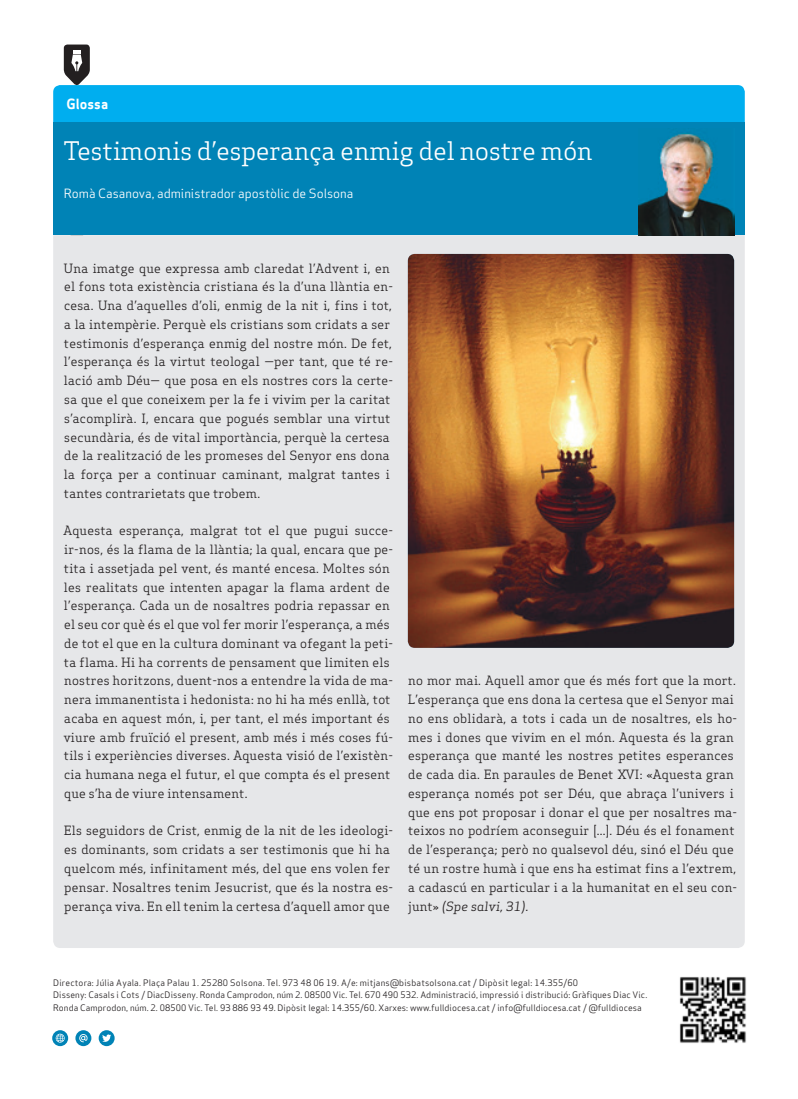
<style>
.page{position:relative;width:798px;height:1099px;background:#fff}
.page>*{position:absolute;margin:0;border:0;box-sizing:border-box;transform-origin:0 0}
.t1{font:25px "Apex Serif";color:#fff}
.t2{font:13.75px "Apex Sans Bold T";color:#fff}
.t3{font:12.5px/18.8px "Apex Serif";letter-spacing:.02em;color:#231f20}
.t4{font:12.5px "Apex Sans Book T";color:#fff}
.t5{font:8.75px/12.5px "Apex Sans Book T";letter-spacing:.01em;color:#231f20}
.s1{font-style:italic}
</style>
<div class="page">
<img style="left:679px;top:977px;width:67px;height:66px">
<svg style="left:52px;top:1030px;width:16px;height:16px"></svg>
<svg style="left:56px;top:1033px;width:9px;height:9px"></svg>
<svg style="left:75px;top:1030px;width:16px;height:16px"></svg>
<svg style="left:79px;top:1033px;width:9px;height:9px"></svg>
<svg style="left:99px;top:1030px;width:16px;height:16px"></svg>
<svg style="left:102px;top:1034px;width:9px;height:8px"></svg>
<div style="left:53px;top:123px;width:691px;height:112px;background:#0083b6"></div>
<svg style="left:53px;top:45px;width:691px;height:78px"></svg>
<div style="left:53px;top:235px;width:691px;height:713px;background:#e6e7e9"></div>
<img style="left:638px;top:132px;width:95px;height:103px">
<img style="left:407px;top:254px;width:326px;height:394px">
<p class="t2" style="left:67px;top:95px;width:43px">Glossa</p>
<h1 class="t1" style="left:64px;top:135px;width:530px">Testimonis d’esperança enmig del nostre món</h1>
<p class="t4" style="left:64px;top:185px;width:291px">Romà Casanova, administrador apostòlic de Solsona</p>
<p class="t3" style="left:64px;top:258px;width:330px">Una imatge que expressa amb claredat l’Advent i, en el fons tota existència cristiana és la d’una llàntia en&shy;cesa. Una d’aquelles d’oli, enmig de la nit i, fins i tot, a la intempèrie. Perquè els cristians som cridats a ser testimonis d’esperança enmig del nostre món. De fet, l’esperança és la virtut teologal —per tant, que té re&shy;lació amb Déu— que posa en els nostres cors la certe&shy;sa que el que coneixem per la fe i vivim per la caritat s’acomplirà. I, encara que pogués semblar una virtut secundària, és de vital importància, perquè la certesa de la realització de les promeses del Senyor ens dona la força per a continuar caminant, malgrat tantes i tantes contrarietats que trobem.</p>
<p class="t3" style="left:63px;top:521px;width:331px">Aquesta esperança, malgrat tot el que pugui succe&shy;ir-nos, és la flama de la llàntia; la qual, encara que pe&shy;tita i assetjada pel vent, és manté encesa. Moltes són les realitats que intenten apagar la flama ardent de l’esperança. Cada un de nosaltres podria repassar en el seu cor què és el que vol fer morir l’esperança, a més de tot el que en la cultura dominant va ofegant la peti&shy;ta flama. Hi ha corrents de pensament que limiten els nostres horitzons, duent-nos a entendre la vida de ma&shy;nera immanentista i hedonista: no hi ha més enllà, tot acaba en aquest món, i, per tant, el més important és viure amb fruïció el present, amb més i més coses fú&shy;tils i experiències diverses. Aquesta visió de l’existèn&shy;cia humana nega el futur, el que compta és el present que s’ha de viure intensament.</p>
<p class="t3" style="left:64px;top:821px;width:331px">Els seguidors de Crist, enmig de la nit de les ideologi&shy;es dominants, som cridats a ser testimonis que hi ha quelcom més, infinitament més, del que ens volen fer pensar. Nosaltres tenim Jesucrist, que és la nostra es&shy;perança viva. En ell tenim la certesa d’aquell amor que</p>
<p class="t3" style="left:408px;top:671px;width:330px">no mor mai. Aquell amor que és més fort que la mort.<br>L’esperança que ens dona la certesa que el Senyor mai no ens oblidarà, a tots i cada un de nosaltres, els ho&shy;mes i dones que vivim en el món. Aquesta és la gran esperança que manté les nostres petites esperances de cada dia. En paraules de Benet XVI: «Aquesta gran esperança només pot ser Déu, que abraça l’univers i que ens pot proposar i donar el que per nosaltres ma&shy;teixos no podríem aconseguir [...]. Déu és el fonament de l’esperança; però no qualsevol déu, sinó el Déu que té un rostre humà i que ens ha estimat fins a l’extrem, a cadascú en particular i a la humanitat en el seu con&shy;junt» <span class="s1">(Spe salvi, 31).</span></p>
<p class="t5" style="left:53px;top:976px;width:595px">Directora: Júlia Ayala. Plaça Palau 1. 25280 Solsona. Tel. 973 48 06 19. A/e: mitjans@bisbatsolsona.cat / Dipòsit legal: 14.355/60<br>Disseny: Casals i Cots / DiacDisseny. Ronda Camprodon, núm 2. 08500 Vic. Tel. 670 490 532. Administració, impressió i distribució: Gràfiques Diac Vic.<br>Ronda Camprodon, núm. 2. 08500 Vic. Tel. 93 886 93 49. Dipòsit legal: 14.355/60. Xarxes: www.fulldiocesa.cat / info@fulldiocesa.cat / @fulldiocesa</p>
</div>
